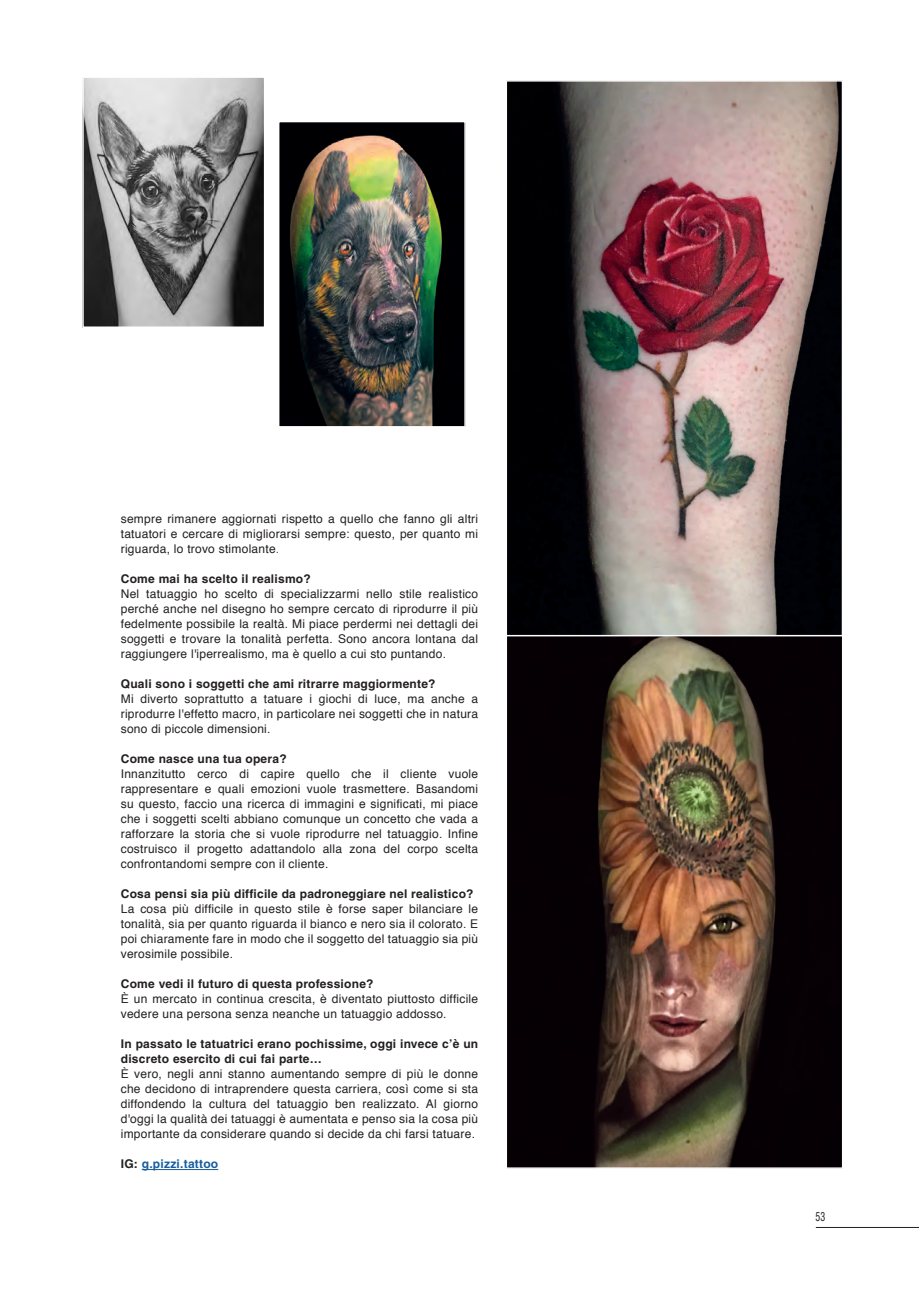
<style>
.page{position:relative;width:919px;height:1289px;background:#fff}
.page>*{position:absolute;margin:0;border:0;box-sizing:border-box;transform-origin:0 0}
.t1{font:12px/15px "Helvetica";letter-spacing:.02em;color:#231f20;text-align:justify}
.t2{font:700 12px/15px "Helvetica";letter-spacing:.02em;color:#231f20}
.t3{font:700 12px "Helvetica";letter-spacing:.02em;color:#175d9e}
.t4{font:12px "Helvetica Condensed Cond Yu";color:#231f20;scale:.82 1}
.s1{font-weight:300}
.s2{color:#231f20}
</style>
<div class="page">
<hr style="left:815px;top:1226px;width:103px;height:1px;background:#231f20">
<hr style="left:142px;top:1169px;width:76px;height:1px;background:#175d9e">
<img style="left:281px;top:124px;width:182px;height:300px">
<div style="left:278px;top:121px;width:188px;height:306px;border:2px solid #fff"></div>
<img style="left:508px;top:83px;width:332px;height:1082px">
<div style="left:505px;top:634px;width:338px;height:534px;border:2px solid #fff"></div>
<img style="left:85px;top:79px;width:177px;height:246px">
<div style="left:82px;top:76px;width:183px;height:252px;border:2px solid #fff"></div>
<div style="left:505px;top:80px;width:338px;height:556px;border:2px solid #fff"></div>
<p class="t1" style="left:121px;top:511px;width:359px">sempre rimanere aggiornati rispetto a quello che fanno gli altri tatuatori e cercare di migliorarsi sempre: questo, per quanto mi riguarda, lo trovo stimolante<span class="s1">.</span></p>
<p class="t2" style="left:121px;top:571px;width:191px">Come mai ha scelto il realismo?</p>
<p class="t1" style="left:121px;top:586px;width:359px">Nel tatuaggio ho scelto di specializzarmi nello stile realistico perché anche nel disegno ho sempre cercato di riprodurre il più fedelmente possibile la realtà. Mi piace perdermi nei dettagli dei soggetti e trovare la tonalità perfetta. Sono ancora lontana dal raggiungere l'iperrealismo, ma è quello a cui sto puntando.</p>
<p class="t2" style="left:121px;top:676px;width:316px">Quali sono i soggetti che ami ritrarre maggiormente?</p>
<p class="t1" style="left:121px;top:691px;width:359px">Mi diverto soprattutto a tatuare i giochi di luce, ma anche a riprodurre l'effetto macro, in particolare nei soggetti che in natura sono di piccole dimensioni.</p>
<p class="t2" style="left:121px;top:751px;width:167px">Come nasce una tua opera?</p>
<p class="t1" style="left:121px;top:766px;width:359px">Innanzitutto cerco di capire quello che il cliente vuole rappresentare e quali emozioni vuole trasmettere. Basandomi su questo, faccio una ricerca di immagini e significati, mi piace che i soggetti scelti abbiano comunque un concetto che vada a rafforzare la storia che si vuole riprodurre nel tatuaggio. Infine costruisco il progetto adattandolo alla zona del corpo scelta confrontandomi sempre con il cliente.</p>
<p class="t2" style="left:121px;top:886px;width:354px">Cosa pensi sia più difficile da padroneggiare nel realistico?</p>
<p class="t1" style="left:121px;top:901px;width:359px">La cosa più difficile in questo stile è forse saper bilanciare le tonalità, sia per quanto riguarda il bianco e nero sia il colorato. E poi chiaramente fare in modo che il soggetto del tatuaggio sia più verosimile possibile.</p>
<p class="t2" style="left:121px;top:976px;width:254px">Come vedi il futuro di questa professione?</p>
<p class="t1" style="left:121px;top:991px;width:359px">È un mercato in continua crescita, è diventato piuttosto difficile vedere una persona senza neanche un tatuaggio addosso.</p>
<p class="t2" style="left:121px;top:1036px;width:359px">In passato le tatuatrici erano pochissime, oggi invece c’è un discreto esercito di cui fai parte…</p>
<p class="t1" style="left:121px;top:1066px;width:359px">È vero, negli anni stanno aumentando sempre di più le donne che decidono di intraprendere questa carriera, così come si sta diffondendo la cultura del tatuaggio ben realizzato. Al giorno d'oggi la qualità dei tatuaggi è aumentata e penso sia la cosa più importante da considerare quando si decide da chi farsi tatuare.</p>
<p class="t3" style="left:121px;top:1156px;width:99px"><span class="s2">IG:</span> g.pizzi.tattoo</p>
<p class="t4" style="left:815px;top:1208px;width:14px">53</p>
</div>
